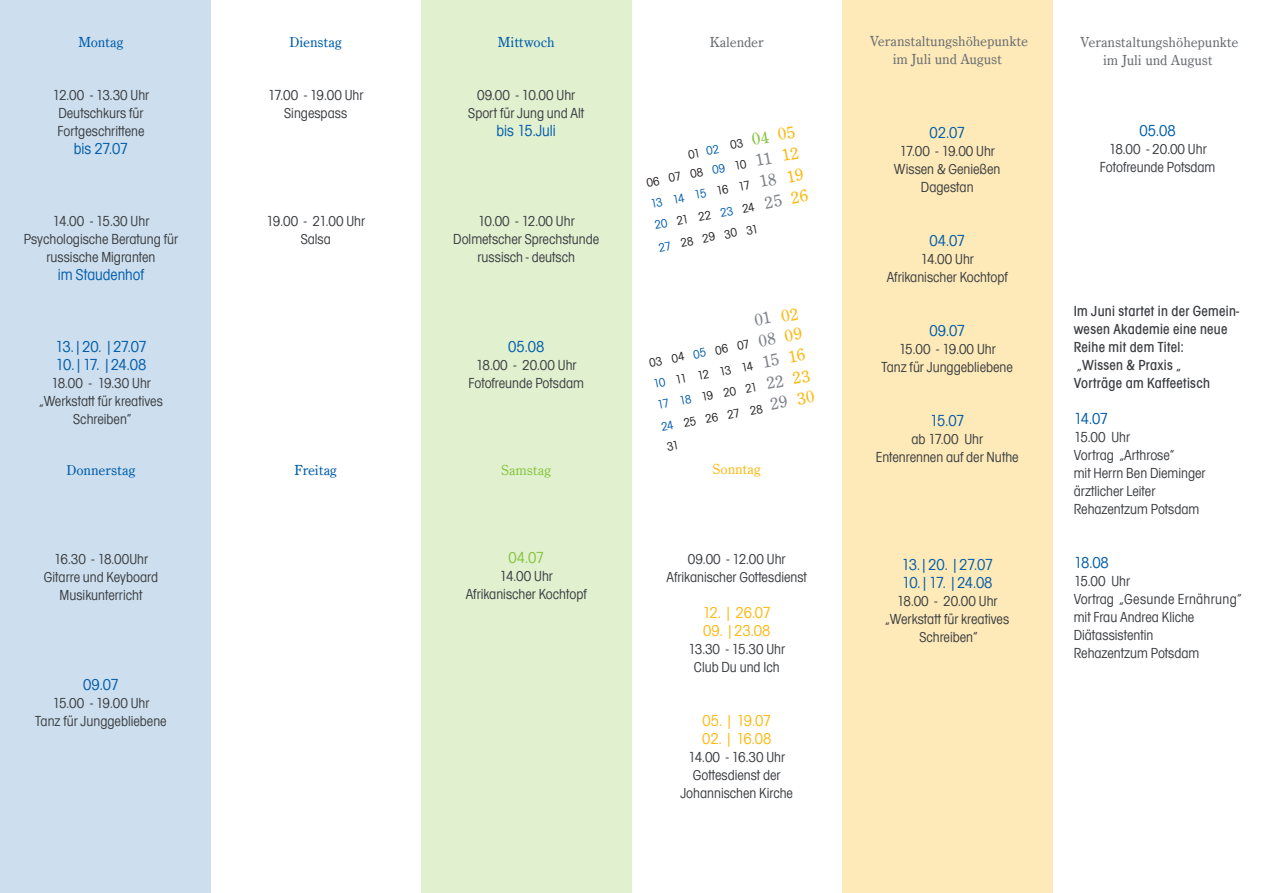
<style>
.page{position:relative;width:1263px;height:893px;background:#fff}
.page>*{position:absolute;margin:0;border:0;box-sizing:border-box;transform-origin:0 0}
.t1{font:16.5px "Avignon Cd";color:#015dac}
.t2{font:16.5px "Avignon Cd";color:#fcba13}
.t3{font:16.5px "Avignon Cd";color:#86c43f}
.t4{font:15px/18px "Avignon Cd";color:#3b3d41;text-align:center}
.t5{font:500 15px/18px "Avignon Cd";letter-spacing:.02em;color:#3b3d41}
.t6{font:15px/18px "Century Old Style";color:#6c6f74;text-align:center}
.t7{font:15px "Century Old Style";letter-spacing:-.01em;color:#015dac}
.t8{font:15px "Avignon Cd";letter-spacing:.02em;color:#3b3d41}
.t9{font:15px "Century Old Style";color:#86c43f}
.t10{font:15px "Century Old Style";letter-spacing:-.005em;color:#fcba13}
</style>
<div class="page">
<div style="left:0;top:0;width:210px;height:893px;background:#cddfee"></div>
<div style="left:421px;top:0;width:210px;height:893px;background:#e1f0cf"></div>
<div style="left:842px;top:0;width:210px;height:893px;background:#feeab8"></div>
<p class="t7" style="left:78px;top:34px;width:47px">Montag</p>
<p class="t7" style="left:290px;top:34px;width:54px">Dienstag</p>
<p class="t7" style="left:498px;top:34px;width:58px">Mittwoch</p>
<p class="t6" style="left:710px;top:34px;width:55px">Kalender</p>
<p class="t6" style="left:870px;top:33px;width:160px">Veranstaltungshöhepunkte im Juli und August</p>
<p class="t4" style="left:53px;top:85px;width:98px">12.00 - 13.30 Uhr<br>Deutschkurs für</p>
<p class="t4" style="left:57px;top:121px;width:89px">Fortgeschrittene</p>
<p class="t1" style="left:74px;top:136px;width:56px">bis 27.07</p>
<p class="t4" style="left:24px;top:211px;width:156px">14.00 - 15.30 Uhr<br>Psychologische Beratung für russische Migranten</p>
<p class="t1" style="left:58px;top:262px;width:88px">im Staudenhof</p>
<p class="t1" style="left:55px;top:334px;width:93px">13.|20. |27.07</p>
<p class="t1" style="left:56px;top:352px;width:92px">10.|17. |24.08</p>
<p class="t4" style="left:51px;top:373px;width:101px">18.00 - 19.30 Uhr</p>
<p class="t4" style="left:39px;top:391px;width:125px">„Werkstatt für kreatives</p>
<p class="t4" style="left:73px;top:409px;width:60px">Schreiben“</p>
<p class="t4" style="left:268px;top:85px;width:97px">17.00 - 19.00 Uhr<br>Singespass</p>
<p class="t4" style="left:266px;top:211px;width:100px">19.00 - 21.00 Uhr<br>Salsa</p>
<p class="t4" style="left:468px;top:85px;width:117px">09.00 - 10.00 Uhr<br>Sport für Jung und Alt</p>
<p class="t1" style="left:497px;top:118px;width:61px">bis 15.Juli</p>
<p class="t4" style="left:453px;top:211px;width:147px">10.00 - 12.00 Uhr<br>Dolmetscher Sprechstunde</p>
<p class="t4" style="left:477px;top:247px;width:99px">russisch - deutsch</p>
<p class="t1" style="left:508px;top:334px;width:38px">05.08</p>
<p class="t4" style="left:468px;top:355px;width:117px">18.00 - 20.00 Uhr<br>Fotofreunde Potsdam</p>
<p class="t7" style="left:67px;top:462px;width:70px">Donnerstag</p>
<p class="t7" style="left:294px;top:462px;width:44px">Freitag</p>
<p class="t9" style="left:501px;top:462px;width:51px">Samstag</p>
<p class="t4" style="left:44px;top:549px;width:116px">16.30 - 18.00Uhr<br>Gitarre und Keyboard</p>
<p class="t4" style="left:60px;top:585px;width:84px">Musikunterricht</p>
<p class="t1" style="left:83px;top:672px;width:37px">09.07</p>
<p class="t4" style="left:52px;top:693px;width:99px">15.00 - 19.00 Uhr</p>
<p class="t4" style="left:35px;top:711px;width:133px">Tanz für Junggebliebene</p>
<p class="t3" style="left:508px;top:545px;width:37px">04.07</p>
<p class="t4" style="left:499px;top:566px;width:55px">14.00 Uhr</p>
<p class="t4" style="left:466px;top:584px;width:122px">Afrikanischer Kochtopf</p>
<p class="t10" style="left:713px;top:461px;width:50px">Sonntag</p>
<p class="t4" style="left:688px;top:549px;width:99px">09.00 - 12.00 Uhr</p>
<p class="t4" style="left:666px;top:567px;width:142px">Afrikanischer Gottesdienst</p>
<p class="t2" style="left:702px;top:600px;width:70px">12. | 26.07</p>
<p class="t2" style="left:703px;top:618px;width:69px">09. |23.08</p>
<p class="t4" style="left:688px;top:639px;width:98px">13.30 - 15.30 Uhr<br>Club Du und Ich</p>
<p class="t2" style="left:702px;top:708px;width:70px">05. | 19.07</p>
<p class="t2" style="left:702px;top:726px;width:71px">02. | 16.08</p>
<p class="t4" style="left:688px;top:747px;width:98px">14.00 - 16.30 Uhr<br>Gottesdienst der</p>
<p class="t4" style="left:680px;top:783px;width:114px">Johannischen Kirche</p>
<p class="t1" style="left:929px;top:120px;width:37px">02.07</p>
<p class="t4" style="left:899px;top:140px;width:97px">17.00 - 19.00 Uhr</p>
<p class="t4" style="left:894px;top:158px;width:108px">Wissen &amp; Genießen</p>
<p class="t4" style="left:921px;top:176px;width:54px">Dagestan</p>
<p class="t1" style="left:929px;top:228px;width:37px">04.07</p>
<p class="t4" style="left:920px;top:248px;width:55px">14.00 Uhr</p>
<p class="t4" style="left:887px;top:266px;width:122px">Afrikanischer Kochtopf</p>
<p class="t1" style="left:929px;top:318px;width:37px">09.07</p>
<p class="t4" style="left:899px;top:338px;width:99px">15.00 - 19.00 Uhr</p>
<p class="t4" style="left:881px;top:356px;width:133px">Tanz für Junggebliebene</p>
<p class="t1" style="left:930px;top:408px;width:36px">15.07</p>
<p class="t4" style="left:911px;top:428px;width:73px">ab 17.00 Uhr</p>
<p class="t4" style="left:876px;top:446px;width:144px">Entenrennen auf der Nuthe</p>
<p class="t1" style="left:901px;top:552px;width:93px">13.|20. |27.07</p>
<p class="t1" style="left:902px;top:570px;width:92px">10.|17. |24.08</p>
<p class="t4" style="left:897px;top:590px;width:102px">18.00 - 20.00 Uhr</p>
<p class="t4" style="left:885px;top:608px;width:125px">„Werkstatt für kreatives</p>
<p class="t4" style="left:919px;top:626px;width:60px">Schreiben“</p>
<p class="t6" style="left:1080px;top:34px;width:160px">Veranstaltungshöhepunkte im Juli und August</p>
<p class="t1" style="left:1140px;top:118px;width:38px">05.08</p>
<p class="t4" style="left:1109px;top:139px;width:99px">18.00 - 20.00 Uhr</p>
<p class="t4" style="left:1100px;top:157px;width:117px">Fotofreunde Potsdam</p>
<p class="t5" style="left:1074px;top:301px;width:167px">Im Juni startet in der Gemein&shy;wesen Akademie eine neue<br>Reihe mit dem Titel:</p>
<p class="t5" style="left:1077px;top:355px;width:106px">„Wissen &amp; Praxis „</p>
<p class="t5" style="left:1074px;top:373px;width:138px">Vorträge am Kaffeetisch</p>
<p class="t1" style="left:1074px;top:406px;width:36px">14.07</p>
<p class="t4" style="left:1074px;top:427px;width:58px">15.00 Uhr</p>
<p class="t4" style="left:1074px;top:445px;width:102px">Vortrag „Arthrose“</p>
<p class="t4" style="left:1074px;top:463px;width:133px">mit Herrn Ben Dieminger</p>
<p class="t4" style="left:1074px;top:481px;width:83px">ärztlicher Leiter</p>
<p class="t4" style="left:1074px;top:499px;width:127px">Rehazentzum Potsdam</p>
<p class="t1" style="left:1074px;top:550px;width:37px">18.08</p>
<p class="t4" style="left:1074px;top:571px;width:58px">15.00 Uhr</p>
<p class="t8" style="left:1074px;top:588px;width:169px">Vortrag „Gesunde Ernährung“</p>
<p class="t4" style="left:1074px;top:607px;width:122px">mit Frau Andrea Kliche</p>
<p class="t4" style="left:1074px;top:625px;width:81px">Diätassistentin</p>
<p class="t4" style="left:1074px;top:643px;width:127px">Rehazentzum Potsdam</p>
</div>
